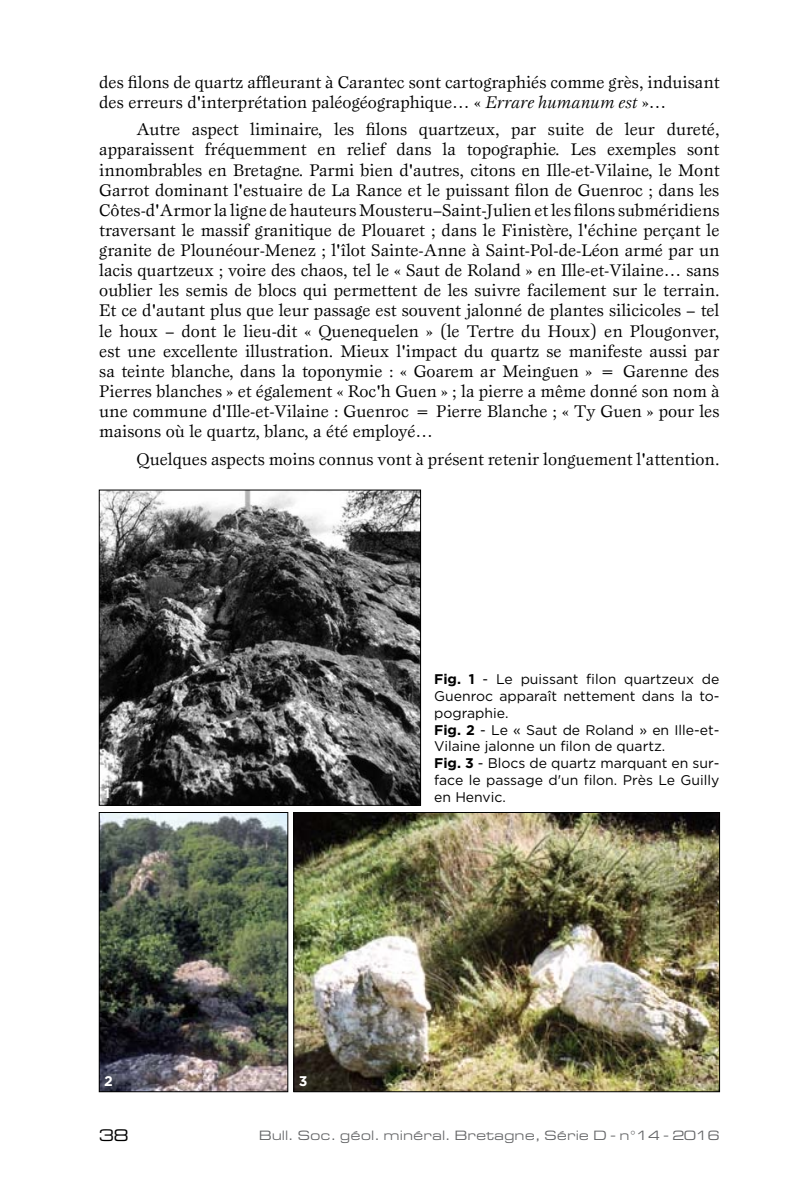
<style>
.page{position:relative;width:794px;height:1191px;background:#fff}
.page>*{position:absolute;margin:0;border:0;box-sizing:border-box;transform-origin:0 0}
.t1{font:17.5px/20.1px "Esprit";color:#000}
.t2{font:17.5px "Eurostile Extended Roman DTC";color:#000}
.t3{font:14px/16.8px "Gotham";color:#000}
.t4{font:14px "Eurostile Extended Roman DTC";color:#646567}
.t5{font:700 14px "Gotham";color:#fff}
.s1{font-style:italic}
.s2{font-weight:700}
</style>
<div class="page">
<img style="left:101px;top:492px;width:318px;height:311px">
<div style="left:99px;top:490px;width:322px;height:315px;border:1px solid #000"></div>
<img style="left:101px;top:814px;width:185px;height:276px">
<div style="left:99px;top:812px;width:189px;height:280px;border:1px solid #000"></div>
<img style="left:295px;top:814px;width:423px;height:276px">
<div style="left:293px;top:812px;width:427px;height:280px;border:1px solid #000"></div>
<p class="t1" style="left:99px;top:71px;width:622px">des filons de quartz affleurant à Carantec sont cartographiés comme grès, induisant des erreurs d'interprétation paléogéographique… « <span class="s1">Errare humanum est</span> »…</p>
<p class="t1" style="left:99px;top:119px;width:622px;text-align:justify;text-indent:37px">Autre aspect liminaire, les filons quartzeux, par suite de leur dureté, apparaissent fréquemment en relief dans la topographie. Les exemples sont innombrables en Bretagne. Parmi bien d'autres, citons en Ille-et-Vilaine, le Mont Garrot dominant l'estuaire de La Rance et le puissant filon de Guenroc ; dans les Côtes-d'Armor la ligne de hauteurs Mousteru–Saint-Julien et les filons subméridiens traversant le massif granitique de Plouaret ; dans le Finistère, l'échine perçant le granite de Plounéour-Menez ; l'îlot Sainte-Anne à Saint-Pol-de-Léon armé par un lacis quartzeux ; voire des chaos, tel le « Saut de Roland » en Ille-et-Vilaine… sans oublier les semis de blocs qui permettent de les suivre facilement sur le terrain.<br>Et ce d'autant plus que leur passage est souvent jalonné de plantes silicicoles – tel le houx – dont le lieu-dit « Quenequelen » (le Tertre du Houx) en Plougonver, est une excellente illustration. Mieux l'impact du quartz se manifeste aussi par sa teinte blanche, dans la toponymie : « Goarem ar Meinguen » = Garenne des Pierres blanches » et également « Roc'h Guen » ; la pierre a même donné son nom à une commune d'Ille-et-Vilaine : Guenroc = Pierre Blanche ; « Ty Guen » pour les maisons où le quartz, blanc, a été employé…</p>
<p class="t1" style="left:136px;top:449px;width:584px">Quelques aspects moins connus vont à présent retenir longuement l'attention.</p>
<p class="t5" style="left:104px;top:785px;width:7px">1</p>
<p class="t5" style="left:104px;top:1073px;width:10px">2</p>
<p class="t5" style="left:299px;top:1073px;width:10px">3</p>
<p class="t3" style="left:434px;top:670px;width:287px"><span class="s2">Fig. 1</span> - Le puissant filon quartzeux de<br>Guenroc apparaît nettement dans la to&shy;pographie.<br><span class="s2">Fig. 2</span> - Le « Saut de Roland » en Ille-et-<br>Vilaine jalonne un filon de quartz.<br><span class="s2">Fig. 3</span> - Blocs de quartz marquant en sur&shy;face le passage d'un filon. Près Le Guilly en Henvic.</p>
<p class="t2" style="left:99px;top:1126px;width:31px">38</p>
<p class="t4" style="left:259px;top:1127px;width:462px">Bull. Soc. géol. minéral. Bretagne, Série D - n°14 - 2016</p>
</div>
